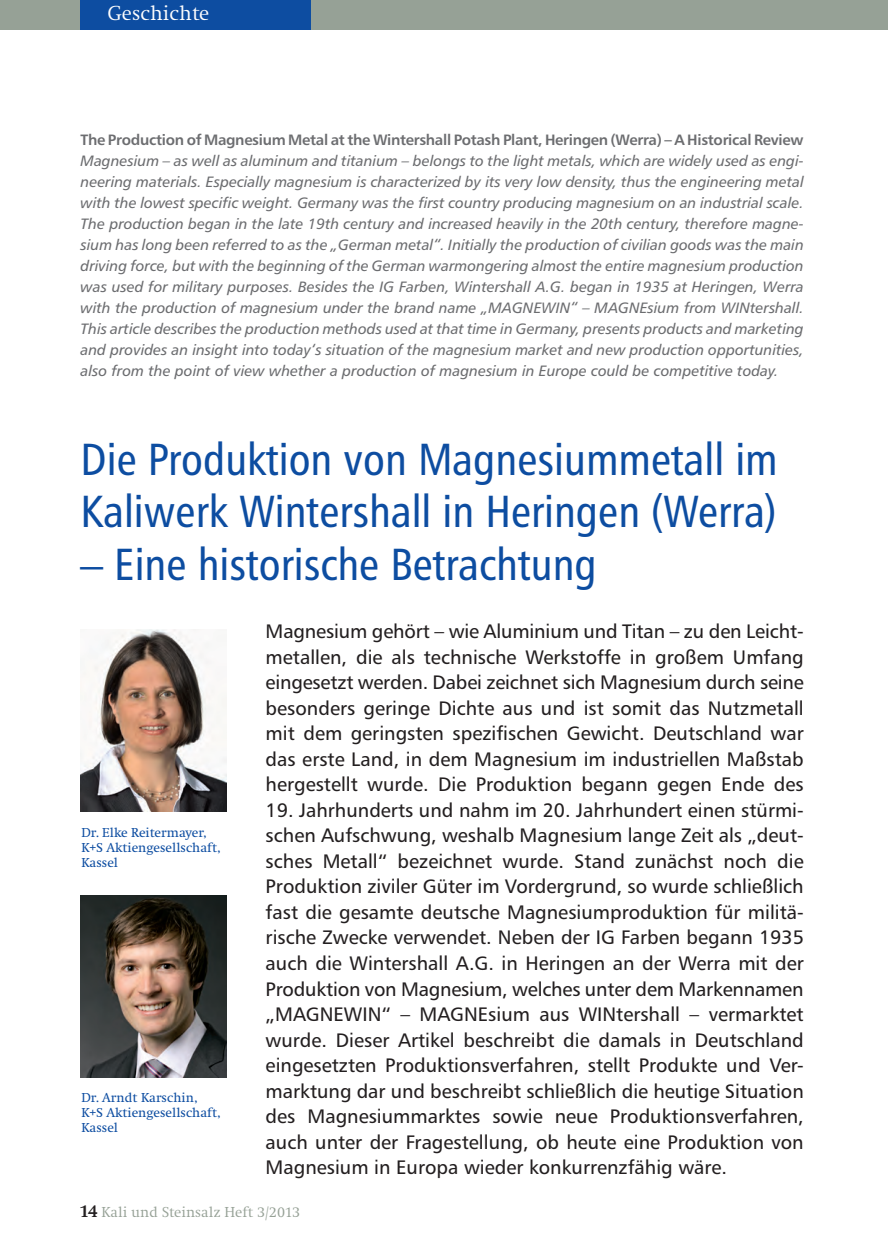
<style>
.page{position:relative;width:888px;height:1257px;background:#fff}
.page>*{position:absolute;margin:0;border:0;box-sizing:border-box;transform-origin:0 0}
.t1{font:45px/52.5px "Humanist 777 BT Roman Condensed B";color:#0d4da1}
.t2{font:300 21px "Swift EF";color:#fff}
.t3{font:19.5px/25.5px "Humanist 777 BT Roman B";color:#231f20;text-align:justify}
.t4{font:15px/21px "Humanist 777 BT Italic B";color:#6c6d70;text-align:justify}
.t5{font:15px "Humanist 777 BT Bold B";letter-spacing:-.02em;color:#6c6d70}
.t6{font:300 15px "Swift EF";color:#96a196}
.t7{font:13.5px/15px "Swift EF";color:#0d4da1}
.s1{font-weight:700;font-size:18px;color:#231f20}
</style>
<div class="page">
<div style="left:0;top:0;width:888px;height:30px;background:#96a196"></div>
<div style="left:81px;top:0;width:230px;height:30px;background:#0d4da1"></div>
<img style="left:81px;top:629px;width:145px;height:182px">
<img style="left:81px;top:895px;width:145px;height:182px">
<p class="t2" style="left:108px;top:2px;width:103px">Geschichte</p>
<p class="t5" style="left:81px;top:130px;width:724px">The Production of Magnesium Metal at the Wintershall Potash Plant, Heringen (Werra) – A Historical Review</p>
<p class="t4" style="left:81px;top:150px;width:724px">Magnesium – as well as aluminum and titanium – belongs to the light metals, which are widely used as engi&shy;neering materials. Especially magnesium is characterized by its very low density, thus the engineering metal with the lowest specific weight. Germany was the first country producing magnesium on an industrial scale.<br>The production began in the late 19th century and increased heavily in the 20th century, therefore magne&shy;sium has long been referred to as the „German metal“. Initially the production of civilian goods was the main driving force, but with the beginning of the German warmongering almost the entire magnesium production was used for military purposes. Besides the IG Farben, Wintershall A.G. began in 1935 at Heringen, Werra with the production of magnesium under the brand name „MAGNEWIN“ – MAGNEsium from WINtershall.<br>This article describes the production methods used at that time in Germany, presents products and marketing and provides an insight into today‘s situation of the magnesium market and new production opportunities, also from the point of view whether a production of magnesium in Europe could be competitive today.</p>
<h1 class="t1" style="left:81px;top:432px;width:698px">Die Produktion von Magnesiummetall im<br>Kaliwerk Wintershall in Heringen (Werra)</h1>
<h1 class="t1" style="left:81px;top:537px;width:517px">– Eine historische Betrachtung</h1>
<p class="t7" style="left:81px;top:825px;width:141px">Dr. Elke Reitermayer,<br>K+S Aktiengesellschaft,<br>Kassel</p>
<p class="t7" style="left:81px;top:1090px;width:141px">Dr. Arndt Karschin,<br>K+S Aktiengesellschaft,<br>Kassel</p>
<p class="t3" style="left:265px;top:618px;width:539px">Magnesium gehört – wie Aluminium und Titan – zu den Leicht&shy;metallen, die als technische Werkstoffe in großem Umfang eingesetzt werden. Dabei zeichnet sich Magnesium durch seine besonders geringe Dichte aus und ist somit das Nutzmetall mit dem geringsten spezifischen Gewicht. Deutschland war das erste Land, in dem Magnesium im industriellen Maßstab hergestellt wurde. Die Produktion begann gegen Ende des</p>
<p class="t3" style="left:265px;top:797px;width:539px">19. Jahrhunderts und nahm im 20. Jahrhundert einen stürmi&shy;schen Aufschwung, weshalb Magnesium lange Zeit als „deut&shy;sches Metall“ bezeichnet wurde. Stand zunächst noch die Produktion ziviler Güter im Vordergrund, so wurde schließlich fast die gesamte deutsche Magnesiumproduktion für militä&shy;rische Zwecke verwendet. Neben der IG Farben begann 1935 auch die Wintershall A.G. in Heringen an der Werra mit der Produktion von Magnesium, welches unter dem Markennamen „MAGNEWIN“ – MAGNEsium aus WINtershall – vermarktet wurde. Dieser Artikel beschreibt die damals in Deutschland eingesetzten Produktionsverfahren, stellt Produkte und Ver&shy;marktung dar und beschreibt schließlich die heutige Situation des Magnesiummarktes sowie neue Produktionsverfahren, auch unter der Fragestellung, ob heute eine Produktion von Magnesium in Europa wieder konkurrenzfähig wäre.</p>
<p class="t6" style="left:80px;top:1203px;width:222px"><span class="s1">14</span> Kali und Steinsalz Heft 3/2013</p>
</div>
